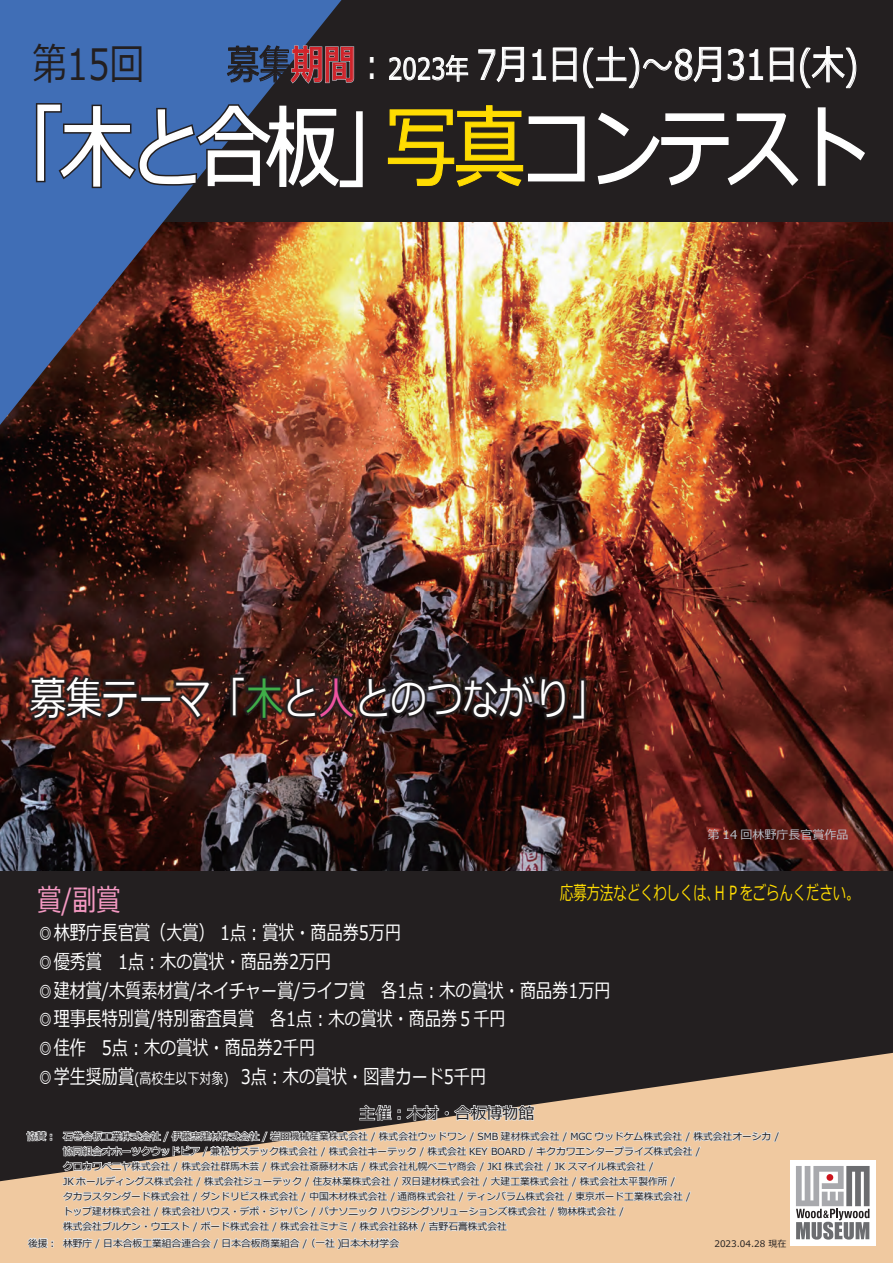
<style>
.page{position:relative;width:893px;height:1263px;background:#231f20}
.page>*{position:absolute;margin:0;border:0;box-sizing:border-box;transform-origin:0 0}
.t1{font:90px "Meiryo";letter-spacing:-.05em;color:#fff;scale:.8 1}
.t2{font:45px "Meiryo";color:#fff;scale:.8 1}
.t3{font:43.2px "Meiryo";color:#231f20;scale:.8 1}
.t4{font:40.2px "Meiryo";color:#fff;scale:.8 1}
.t5{font:30px "Meiryo";color:#f499c2;scale:.8 1}
.t6{font:20.1px/28.8px "Meiryo";color:#fff;scale:.8 1}
.t7{font:19.5px "Meiryo";color:#ffdc01;scale:.68 1}
.t8{font:15.9px "Meiryo";color:#231f20}
.t9{font:12px "Meiryo";color:#bbc1cb}
.t10{font:9.75px/15px "Meiryo";color:#231f20}
.t11{font:9px "Meiryo";color:#231f20}
.s1{color:#ffdc01}
.s2{color:#231f20}
.s3{font-size:28.95px}
.s4{color:#40ae49}
.s5{color:#ee539f}
.s6{font-size:15px}
</style>
<div class="page">
<img style="left:0;top:222px;width:893px;height:648px">
<svg style="left:0;top:1053px;width:893px;height:210px"></svg>
<svg style="left:0;top:0;width:341px;height:425px;background:#5d5668"></svg>
<div style="left:790px;top:1160px;width:85px;height:85px;background:#fff"></div>
<svg style="left:796px;top:1166px;width:74px;height:73px"></svg>
<div style="left:826px;top:1174px;width:7px;height:7px;background:#cd151d;border-radius:50%"></div>
<svg style="left:34px;top:101px;width:329px;height:91px"></svg>
<svg style="left:388px;top:105px;width:197px;height:82px"></svg>
<svg style="left:597px;top:112px;width:202px;height:74px"></svg>
<svg style="left:817px;top:107px;width:48px;height:79px"></svg>
<img style="left:0;top:618px;width:663px;height:173px">
<svg style="left:227px;top:44px;width:128px;height:42px"></svg>
<svg style="left:389px;top:55px;width:79px;height:27px"></svg>
<svg style="left:478px;top:47px;width:46px;height:35px"></svg>
<svg style="left:533px;top:49px;width:13px;height:31px"></svg>
<svg style="left:553px;top:48px;width:23px;height:34px"></svg>
<svg style="left:583px;top:46px;width:138px;height:42px"></svg>
<svg style="left:728px;top:49px;width:16px;height:31px"></svg>
<svg style="left:750px;top:49px;width:13px;height:31px"></svg>
<svg style="left:770px;top:48px;width:23px;height:34px"></svg>
<svg style="left:800px;top:46px;width:56px;height:42px"></svg>
<svg style="left:25px;top:1111px;width:27px;height:31px"></svg>
<svg style="left:26px;top:1237px;width:28px;height:12px"></svg>
<svg style="left:61px;top:1104px;width:720px;height:146px;background:#d4bda5"></svg>
<h3 class="t3" style="left:32px;top:34px;width:141px">第15回</h3>
<h1 class="t1" style="left:-7px;top:85px;width:1095px">「木と合板」<span class="s1">写真</span>コンテスト</h1>
<h3 class="t4" style="left:227px;top:37px;width:791px"><span class="s2">募集</span>期間︓<span class="s3">2023年</span> 7月1日(土)～8月31日(木)</h3>
<h2 class="t2" style="left:30px;top:667px;width:722px">募集テーマ「<span class="s4">木</span>と<span class="s5">人</span>とのつながり」</h2>
<p class="t9" style="left:707px;top:826px;width:142px">第 14 回林野庁長官賞作品</p>
<h3 class="t7" style="left:560px;top:879px;width:441px">応募方法などくわしくは、ＨＰをごらんください。</h3>
<h3 class="t5" style="left:38px;top:879px;width:105px">賞/副賞</h3>
<h3 class="t6" style="left:38px;top:919px;width:718px">◎林野庁長官賞（大賞） 1点︓賞状・商品券5万円<br>◎優秀賞　1点︓木の賞状・商品券2万円<br>◎建材賞/木質素材賞/ネイチャー賞/ライフ賞　各1点︓木の賞状・商品券1万円◎理事長特別賞/特別審査員賞　各1点︓木の賞状・商品券５千円<br>◎佳作　5点︓木の賞状・商品券2千円<br>◎学生奨励賞<span class="s6">(高校生以下対象)　</span>3点︓木の賞状・図書カード5千円</h3>
<h3 class="t8" style="left:359px;top:1102px;width:177px">主催︓木材・合板博物館</h3>
<p class="t10" style="left:63px;top:1129px;width:717px;text-indent:-36px">協賛︓ 石巻合板工業株式会社 / 伊藤忠建材株式会社 / 岩田機械産業株式会社 / 株式会社ウッドワン / SMB 建材株式会社 / MGC ウッドケム株式会社 / 株式会社オーシカ /協同組合オホーツクウッドピア / 兼松サステック株式会社 / 株式会社キーテック / 株式会社 KEY BOARD / キクカワエンタープライズ株式会社 /<br>クロカワベニヤ株式会社 / 株式会社群馬木芸 / 株式会社斎藤材木店 / 株式会社札幌ベニヤ商会 / JKI 株式会社 / JK スマイル株式会社 /<br>JK ホールディングス株式会社 / 株式会社ジューテック / 住友林業株式会社 / 双日建材株式会社 / 大建工業株式会社 / 株式会社太平製作所 /<br>タカラスタンダード株式会社 / ダンドリビス株式会社 / 中国木材株式会社 / 通商株式会社 / ティンバラム株式会社 / 東京ボード工業株式会社 /<br>トップ建材株式会社 / 株式会社ハウス・デポ・ジャパン / パナソニック ハウジングソリューションズ株式会社 / 物林株式会社 /<br>株式会社ブルケン・ウエスト / ボード株式会社 / 株式会社ミナミ / 株式会社銘林 / 吉野石膏株式会社</p>
<p class="t10" style="left:28px;top:1236px;width:373px">後援︓ 林野庁 / 日本合板工業組合連合会 / 日本合板商業組合 / （一社 )日本木材学会</p>
<p class="t11" style="left:714px;top:1237px;width:74px">2023.04.28 現在</p>
</div>
